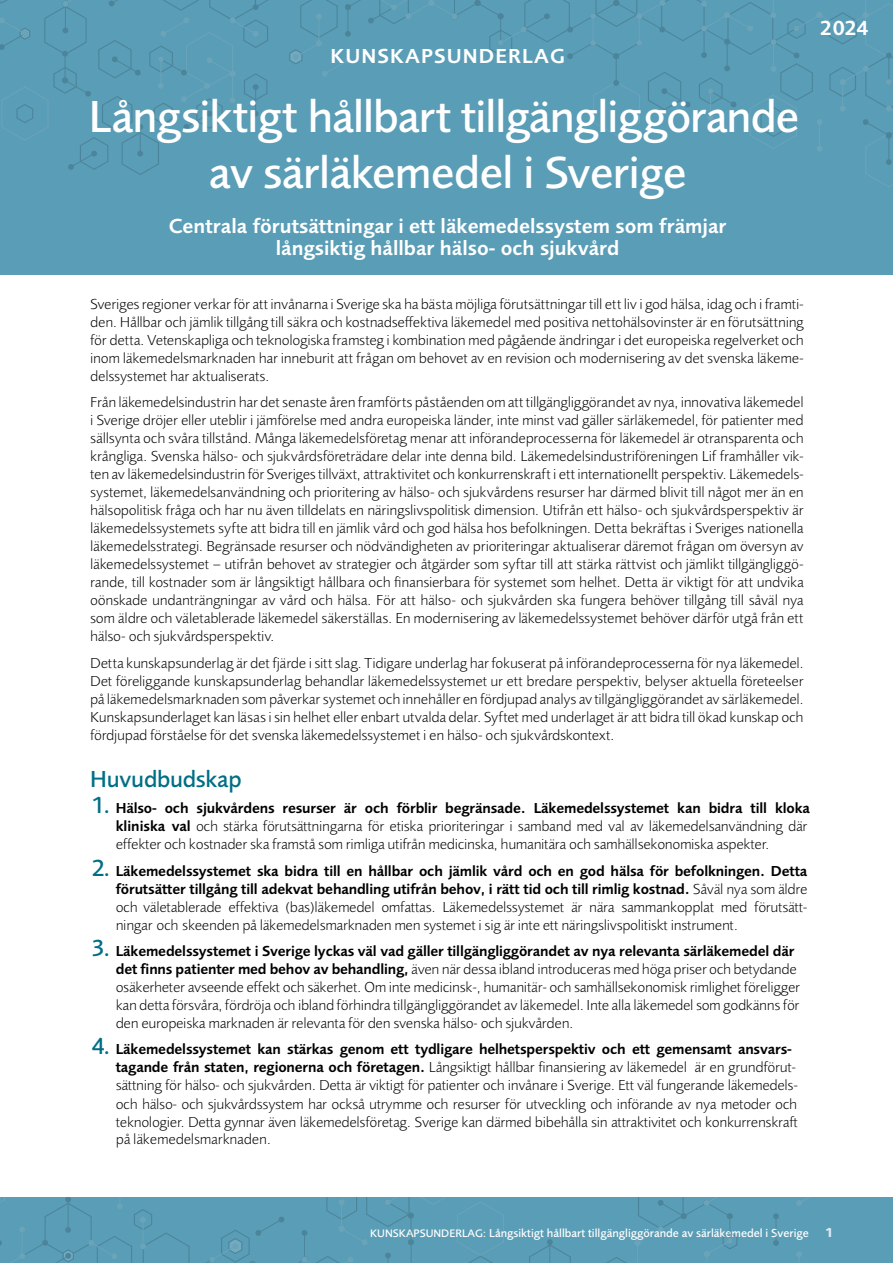
<style>
.page{position:relative;width:893px;height:1263px;background:#fff}
.page>*{position:absolute;margin:0;border:0;box-sizing:border-box;transform-origin:0 0}
.t1{font:500 46.5px/55.3px "Vrmdrv Foundry Sans";letter-spacing:-.02em;color:#fff;text-align:center}
.t2{font:500 24px "Foundry Sans";letter-spacing:-.01em;color:#006f86}
.t3{font:600 21px/22.6px "Rsrmfd Foundry Sans";color:#fff;text-align:center}
.t4{font:600 21px "Rsrmfd Foundry Sans";letter-spacing:.055em;color:#fff}
.t5{font:600 21px "Foundry Sans";color:#fff}
.t6{font:300 15px/18px "Foundry Sans";letter-spacing:-.005em;color:#000;text-align:justify}
.t7{font:300 15px/18px "Xbncmb Foundry Sans";letter-spacing:-.01em;color:#000}
.t8{font:500 12px "Vxwfvm Foundry Sans";color:#fff}
.s1{font-family:"Foundry Sans"}
.s2{font-family:"Foundry Sans";font-weight:500;font-size:24px;color:#006f86}
.s3{font-family:"Rsrmfd Foundry Sans";font-weight:600}
.s4{font-family:"Foundry Sans";font-weight:600}
.s5{font-size:11.25px}
.s6{font-family:"Ddkhsn Foundry Sans";font-weight:700;font-size:13.5px;color:#dce8f7}
</style>
<div class="page">
<div style="left:0;top:0;width:893px;height:274px;background:#5a9db6"></div>
<svg style="left:770px;top:0;width:123px;height:165px"></svg>
<svg style="left:0;top:0;width:754px;height:170px"></svg>
<div style="left:0;top:1197px;width:893px;height:66px;background:#5a9db6"></div>
<svg style="left:773px;top:1213px;width:6px;height:33px"></svg>
<svg style="left:796px;top:1251px;width:6px;height:7px"></svg>
<svg style="left:0;top:1197px;width:414px;height:66px"></svg>
<svg style="left:422px;top:1197px;width:311px;height:66px"></svg>
<svg style="left:796px;top:1197px;width:13px;height:9px"></svg>
<p class="t4" style="left:330px;top:44px;width:236px">KUNSKAPSUNDERLAG</p>
<h1 class="t1" style="left:89px;top:90px;width:712px">Långsiktigt hållbart tillgän<span class="s1">g</span>liggörande av särläkemedel i Sverige</h1>
<p class="t3" style="left:169px;top:214px;width:559px">Centrala förutsättningar i ett läkemedelssystem som främjar långsiktig hållbar hälso- och sjukvård</p>
<p class="t6" style="left:90px;top:295px;width:715px">Sveriges regioner verkar för att invånarna i Sverige ska ha bästa möjliga förutsättningar till ett liv i god hälsa, idag och i framti&shy;den. Hållbar och jämlik tillgång till säkra och kostnadseffektiva läkemedel med positiva nettohälsovinster är en förutsättning för detta. Vetenskapliga och teknologiska framsteg i kombination med pågående ändringar i det europeiska regelverket och inom läkemedelsmarknaden har inneburit att frågan om behovet av en revision och modernisering av det svenska läkeme&shy;delssystemet har aktualiserats.</p>
<p class="t6" style="left:90px;top:393px;width:715px">Från läkemedelsindustrin har det senaste åren framförts påståenden om att tillgängliggörandet av nya, innovativa läkemedel i Sverige dröjer eller uteblir i jämförelse med andra europeiska länder, inte minst vad gäller särläkemedel, för patienter med sällsynta och svåra tillstånd. Många läkemedelsföretag menar att införandeprocesserna för läkemedel är otransparenta och krångliga. Svenska hälso- och sjukvårdsföreträdare delar inte denna bild. Läkemedelsindustriföreningen Lif framhåller vik&shy;ten av läkemedelsindustrin för Sveriges tillväxt, attraktivitet och konkurrenskraft i ett internationellt perspektiv. Läkemedels&shy;systemet, läkemedelsanvändning och prioritering av hälso- och sjukvårdens resurser har därmed blivit till något mer än en hälsopolitisk fråga och har nu även tilldelats en näringslivspolitisk dimension. Utifrån ett hälso- och sjukvårdsperspektiv är läkemedelssystemets syfte att bidra till en jämlik vård och god hälsa hos befolkningen. Detta bekräftas i Sveriges nationella läkemedelsstrategi. Begränsade resurser och nödvändigheten av prioriteringar aktualiserar däremot frågan om översyn av läkemedelssystemet – utifrån behovet av strategier och åtgärder som syftar till att stärka rättvist och jämlikt tillgängliggö&shy;rande, till kostnader som är långsiktigt hållbara och finansierbara för systemet som helhet. Detta är viktigt för att undvika oönskade undanträngningar av vård och hälsa. För att hälso- och sjukvården ska fungera behöver tillgång till såväl nya som äldre och väletablerade läkemedel säkerställas. En modernisering av läkemedelssystemet behöver därför utgå från ett hälso- och sjukvårdsperspektiv.</p>
<p class="t6" style="left:90px;top:654px;width:715px">Detta kunskapsunderlag är det fjärde i sitt slag. Tidigare underlag har fokuserat på införandeprocesserna för nya läkemedel.<br>Det föreliggande kunskapsunderlag behandlar läkemedelssystemet ur ett bredare perspektiv, belyser aktuella företeelser på läkemedelsmarknaden som påverkar systemet och innehåller en fördjupad analys av tillgängliggörandet av särläkemedel.<br>Kunskapsunderlaget kan läsas i sin helhet eller enbart utvalda delar. Syftet med underlaget är att bidra till ökad kunskap och fördjupad förståelse för det svenska läkemedelssystemet i en hälso- och sjukvårdskontext.</p>
<h2 class="t2" style="left:90px;top:765px;width:153px">Huvudbudskap</h2>
<p class="t7" style="left:116px;top:799px;width:696px;text-indent:-24px"><span class="s2">1.</span> <span class="s3">Hälso- och sjukvårdens resurser är och förblir begränsade. Läkemedelssystemet kan bidra till kloka kliniska val</span> och stärka förutsättningarna för etiska prioriteringar i samband med val av läkemedelsanvändning där effekter och kostnader ska framstå som rimliga utifrån medicinska, humanitära och samhällsekonomiska aspekter.</p>
<p class="t7" style="left:116px;top:862px;width:693px;text-align:justify;text-indent:-24px"><span class="s2">2.</span> <span class="s3">Läkemedelssystemet ska bidra till en hållbar och jämlik vård och en god</span> <span class="s4">hälsa</span> <span class="s3">för befolkningen. Detta förutsätter tillgång till adekvat behandling utifrån behov, i rätt tid och till rimlig kostnad.</span> Såväl nya som äldre och väletablerade effektiva (bas)läkemedel omfattas. Läkemedelssystemet är nära sammankopplat med förutsätt&shy;ningar och skeenden på läkemedelsmarknaden men systemet i sig är inte ett näringslivspolitiskt instrument.</p>
<p class="t7" style="left:116px;top:942px;width:686px;text-indent:-24px"><span class="s2">3.</span> <span class="s3">Läkemedelssystemet i Sverige lyckas väl vad gäller tillgängliggörandet av nya relevanta särläkemedel där det finns patienter med behov av behandling,</span> även när dessa ibland introduceras med höga priser och betydande osäkerheter avseende effekt och säkerhet. Om inte medicinsk-, humanitär- och samhällsekonomisk rimlighet föreligger kan detta försvåra, fördröja och ibland förhindra tillgängliggörandet av läkemedel. Inte alla läkemedel som godkänns för den europeiska marknaden är relevanta för den svenska hälso- och sjukvården.</p>
<p class="t7" style="left:116px;top:1041px;width:684px;text-indent:-24px"><span class="s2">4.</span> <span class="s3">Läkemedelssystemet kan stärkas genom ett tydligare helhetsperspektiv och ett gemensamt ansvars&shy;tagande från staten, regionerna och företagen.</span> Långsiktigt hållbar finansiering av läkemedel är en grundförut&shy;sättning för hälso- och sjukvården. Detta är viktigt för patienter och invånare i Sverige. Ett väl fungerande läkemedels&shy;och hälso- och sjukvårdssystem har också utrymme och resurser för utveckling och införande av nya metoder och teknologier. Detta gynnar även läkemedelsföretag. Sverige kan därmed bibehålla sin attraktivitet och konkurrenskraft på läkemedelsmarknaden.</p>
<p class="t5" style="left:820px;top:16px;width:50px">2024</p>
<p class="t8" style="left:370px;top:1226px;width:465px"><span class="s5">KUNSKAPSUNDERLAG:</span> Långsiktigt hållbart tillgän<span class="s1">g</span>liggörande av särläkemedel i Sverige <span class="s6">1</span></p>
</div>
